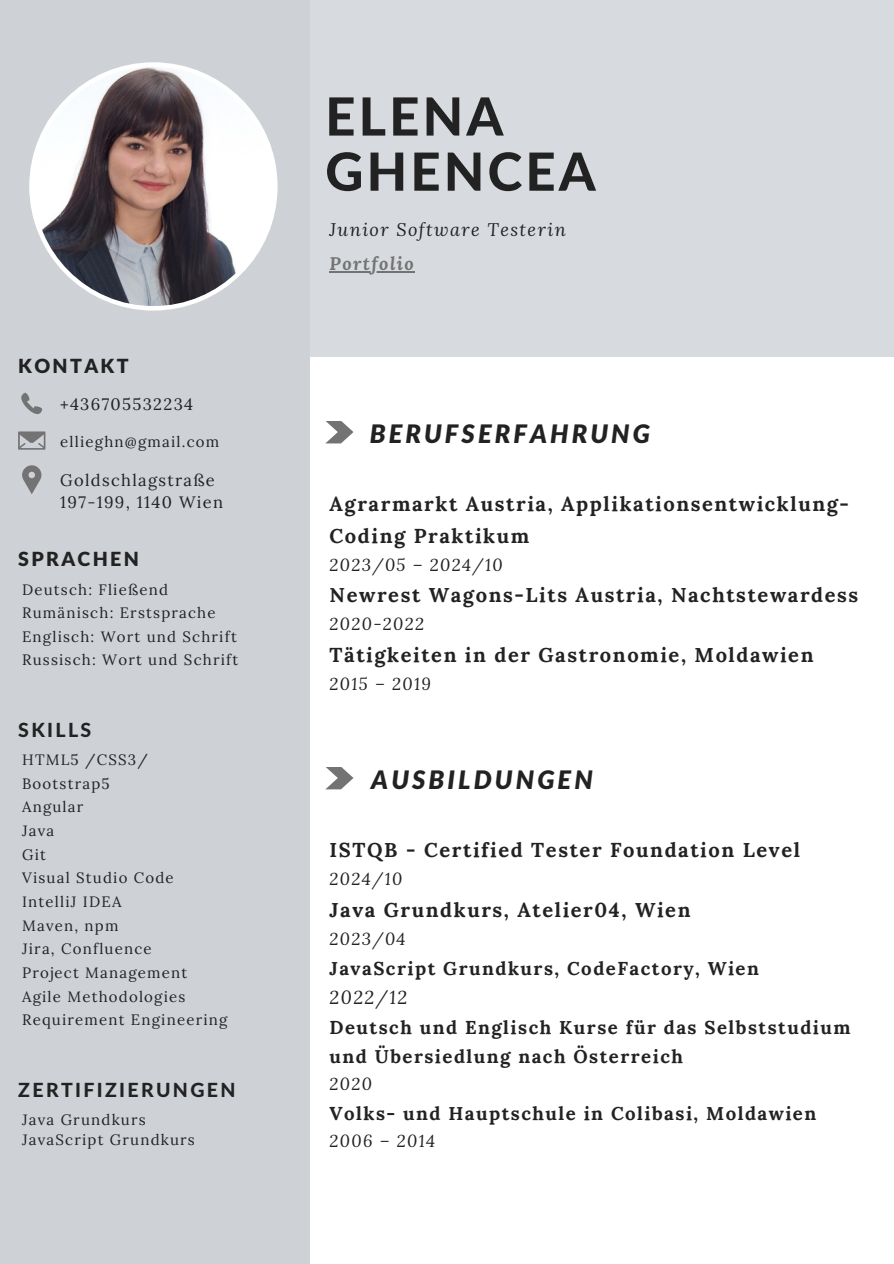
<style>
.page{position:relative;width:894px;height:1264px;background:#fff}
.page>*{position:absolute;margin:0;border:0;box-sizing:border-box;transform-origin:0 0}
.t1{font:800 52.5px/55.2px "Lato Latin";letter-spacing:.06em;color:#222}
.t2{font:italic 900 25.5px "Lato";letter-spacing:.12em;color:#222}
.t3{font:700 20.1px/31.5px "Lora";letter-spacing:.08em;color:#222}
.t4{font:800 19.5px "Lato Latin";letter-spacing:.12em;color:#222}
.t5{font:900 19.5px "Lato Latin";letter-spacing:.12em;color:#222}
.t6{font:700 18.6px/29.2px "Lora";letter-spacing:.08em;color:#222}
.t7{font:italic 18px "Lora";letter-spacing:.08em;color:#222}
.t8{font:italic 700 18px "Lora";letter-spacing:.08em;color:#737373}
.t9{font:italic 17.1px "Lora";letter-spacing:.08em;color:#222}
.t10{font:16.5px/22.5px "Lora";letter-spacing:.08em;color:#222}
.t11{font:15px "Lora";letter-spacing:.08em;color:#222}
.s1{font-weight:400;font-style:italic}
</style>
<div class="page">
<div style="left:0;top:0;width:893px;height:356px;background:#d7dade"></div>
<div style="left:0;top:0;width:309px;height:1263px;background:#ced1d6"></div>
<svg style="left:21px;top:393px;width:21px;height:21px"></svg>
<svg style="left:18px;top:431px;width:27px;height:18px"></svg>
<svg style="left:22px;top:465px;width:19px;height:29px"></svg>
<svg style="left:326px;top:421px;width:27px;height:22px"></svg>
<svg style="left:29px;top:62px;width:248px;height:248px"></svg>
<svg style="left:326px;top:767px;width:27px;height:22px"></svg>
<hr style="left:329px;top:271px;width:86px;height:1px;background:#737373">
<h3 class="t5" style="left:18px;top:357px;width:112px">KONTAKT</h3>
<p class="t10" style="left:60px;top:392px;width:134px">+436705532234</p>
<h6 class="t11" style="left:60px;top:431px;width:160px">ellieghn@gmail.com</h6>
<p class="t10" style="left:60px;top:468px;width:164px">Goldschlagstraße<br>197-199, 1140 Wien</p>
<h6 class="t5" style="left:18px;top:550px;width:122px">SPRACHEN</h6>
<h3 class="t11" style="left:22px;top:579px;width:147px">Deutsch: Fließend</h3>
<p class="t11" style="left:22px;top:603px;width:195px">Rumänisch: Erstsprache</p>
<p class="t11" style="left:22px;top:626px;width:216px">Englisch: Wort und Schrift</p>
<p class="t11" style="left:22px;top:650px;width:217px">Russisch: Wort und Schrift</p>
<p class="t4" style="left:18px;top:720px;width:74px">SKILLS</p>
<h1 class="t11" style="left:22px;top:750px;width:127px">HTML5 /CSS3/</h1>
<h6 class="t11" style="left:22px;top:773px;width:89px">Bootstrap5</h6>
<h5 class="t11" style="left:22px;top:797px;width:63px">Angular</h5>
<h2 class="t11" style="left:22px;top:821px;width:34px">Java</h2>
<h4 class="t11" style="left:22px;top:844px;width:25px">Git</h4>
<p class="t11" style="left:22px;top:868px;width:153px">Visual Studio Code</p>
<p class="t11" style="left:22px;top:891px;width:101px">IntelliJ IDEA</p>
<p class="t11" style="left:22px;top:915px;width:98px">Maven, npm</p>
<p class="t11" style="left:22px;top:939px;width:131px">Jira, Confluence</p>
<p class="t11" style="left:22px;top:962px;width:167px">Project Management</p>
<p class="t11" style="left:22px;top:986px;width:165px">Agile Methodologies</p>
<p class="t11" style="left:22px;top:1010px;width:207px">Requirement Engineering</p>
<p class="t4" style="left:18px;top:1080px;width:218px">ZERTIFIZIERUNGEN</p>
<p class="t11" style="left:22px;top:1109px;width:125px">Java Grundkurs</p>
<p class="t11" style="left:22px;top:1129px;width:174px">JavaScript Grundkurs</p>
<h3 class="t1" style="left:325px;top:92px;width:272px">ELENA<br>GHENCEA</h3>
<h3 class="t7" style="left:329px;top:217px;width:238px">Junior Software Testerin</h3>
<h2 class="t8" style="left:329px;top:251px;width:86px">Portfolio</h2>
<p class="t2" style="left:369px;top:422px;width:282px">BERUFSERFAHRUNG</p>
<p class="t3" style="left:329px;top:488px;width:521px">Agrarmarkt Austria, Applikationsentwicklung-<br>Coding Praktikum</p>
<p class="t9" style="left:329px;top:553px;width:175px">2023/05 – 2024/10</p>
<p class="t3" style="left:329px;top:579px;width:530px">Newrest Wagons-Lits Austria, Nachtstewardess</p>
<p class="t9" style="left:329px;top:612px;width:96px">2020-2022</p>
<p class="t3" style="left:329px;top:639px;width:485px">Tätigkeiten in der Gastronomie, Moldawien</p>
<p class="t9" style="left:329px;top:672px;width:103px">2015 – 2019</p>
<p class="t2" style="left:371px;top:768px;width:223px">AUSBILDUNGEN</p>
<p class="t3" style="left:329px;top:833px;width:472px">ISTQB - Certified Tester Foundation Level</p>
<p class="t9" style="left:329px;top:867px;width:74px">2024/10</p>
<p class="t3" style="left:329px;top:893px;width:362px">Java Grundkurs, Atelier04, Wien</p>
<p class="t9" style="left:329px;top:927px;width:77px">2023/04</p>
<p class="t6" style="left:329px;top:953px;width:522px">JavaScript Grundkurs, CodeFactory, Wien<br><span class="s1">2022/12<br></span>Deutsch und Englisch Kurse für das Selbststudium und Übersiedlung nach Österreich</p>
<p class="t9" style="left:329px;top:1072px;width:44px">2020</p>
<p class="t6" style="left:329px;top:1098px;width:488px">Volks- und Hauptschule in Colibasi, Moldawien</p>
<p class="t9" style="left:329px;top:1129px;width:107px">2006 – 2014</p>
</div>
